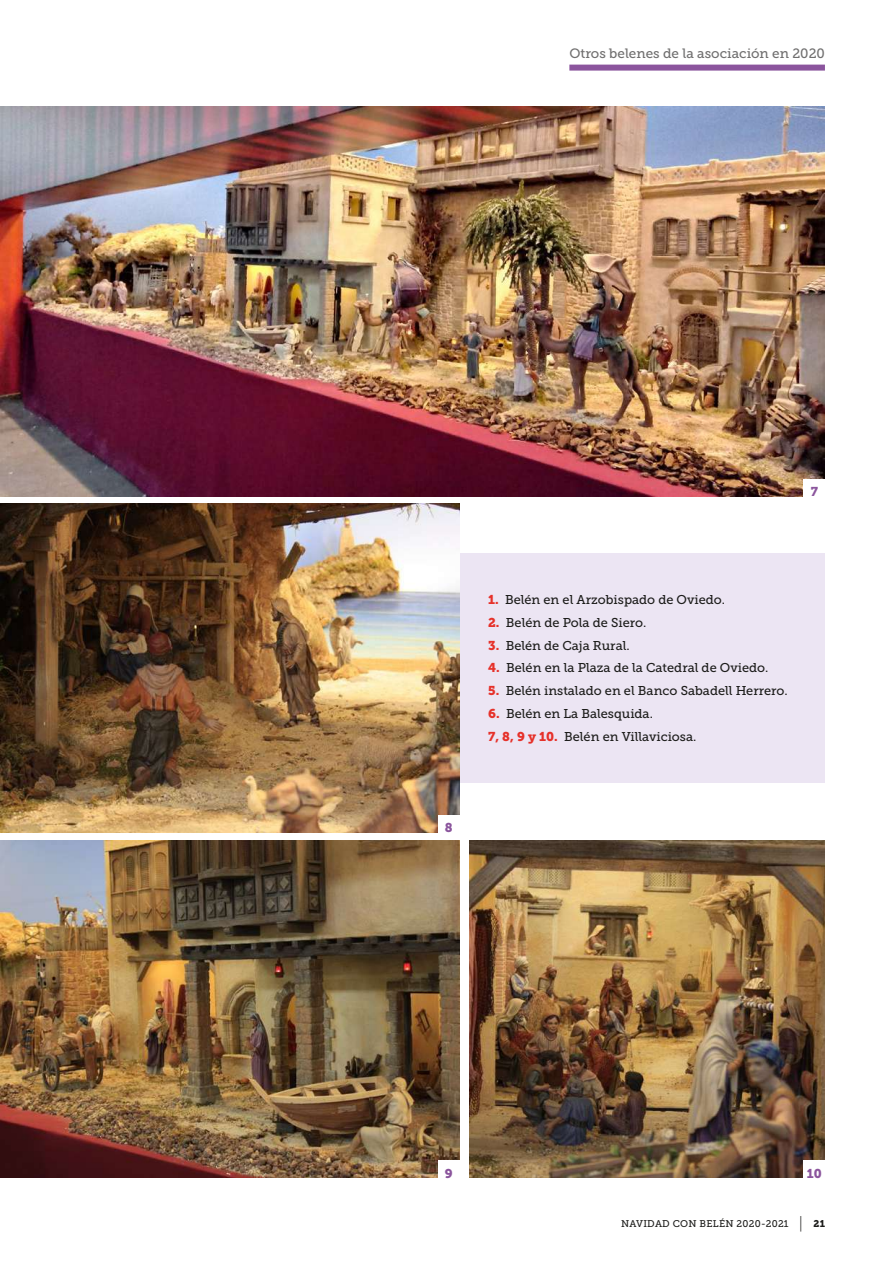
<style>
.page{position:relative;width:893px;height:1263px;background:#fff}
.page>*{position:absolute;margin:0;border:0;box-sizing:border-box;transform-origin:0 0}
.t1{font:13.5px "Museo Slab 500";color:#706f6f}
.t2{font:12.75px/22.8px "Museo Slab 500";color:#1d1d1b}
.t3{font:12.75px "Museo Slab 900";color:#8b559d}
.t4{font:9.75px "Museo Slab 500";letter-spacing:.025em;color:#1d1d1b}
.s1{font-family:"Museo Slab 900";color:#e6312a}
.s2{font-family:"Museo Slab 100";font-size:16.5px}
.s3{font-family:"Museo Slab 900"}
</style>
<div class="page">
<img style="left:0;top:106px;width:825px;height:390px">
<div style="left:408px;top:553px;width:417px;height:229px;background:#ece5f3"></div>
<img style="left:0;top:840px;width:459px;height:338px">
<img style="left:469px;top:840px;width:356px;height:338px">
<img style="left:0;top:503px;width:459px;height:329px">
<div style="left:804px;top:479px;width:21px;height:17px;background:#fff"></div>
<div style="left:438px;top:815px;width:21px;height:17px;background:#fff"></div>
<div style="left:438px;top:1161px;width:21px;height:17px;background:#fff"></div>
<div style="left:804px;top:1161px;width:21px;height:17px;background:#fff"></div>
<div style="left:569px;top:65px;width:256px;height:6px;background:#8b559d"></div>
<p class="t1" style="left:569px;top:46px;width:257px">Otros belenes de la asociación en 2020</p>
<p class="t3" style="left:811px;top:484px;width:9px">7</p>
<p class="t3" style="left:445px;top:820px;width:9px">8</p>
<p class="t2" style="left:488px;top:588px;width:238px"><span class="s1">1.</span> Belén en el Arzobispado de Oviedo.</p>
<p class="t2" style="left:488px;top:611px;width:160px"><span class="s1">2.</span> Belén de Pola de Siero.</p>
<p class="t2" style="left:488px;top:634px;width:143px"><span class="s1">3.</span> Belén de Caja Rural.</p>
<p class="t2" style="left:488px;top:657px;width:282px"><span class="s1">4.</span> Belén en la Plaza de la Catedral de Oviedo.</p>
<p class="t2" style="left:488px;top:680px;width:301px"><span class="s1">5.</span> Belén instalado en el Banco Sabadell Herrero.</p>
<p class="t2" style="left:488px;top:702px;width:210px"><span class="s1">6.</span> Belén en La Balesquida.<br><span class="s1">7, 8, 9 y 10.</span> Belén en Villaviciosa.</p>
<p class="t3" style="left:445px;top:1166px;width:9px">9</p>
<p class="t3" style="left:807px;top:1166px;width:16px">10</p>
<p class="t4" style="left:621px;top:1218px;width:205px">NAVIDAD CON BELÉN 2020-2021 <span class="s2">|</span> <span class="s3">21</span></p>
</div>
